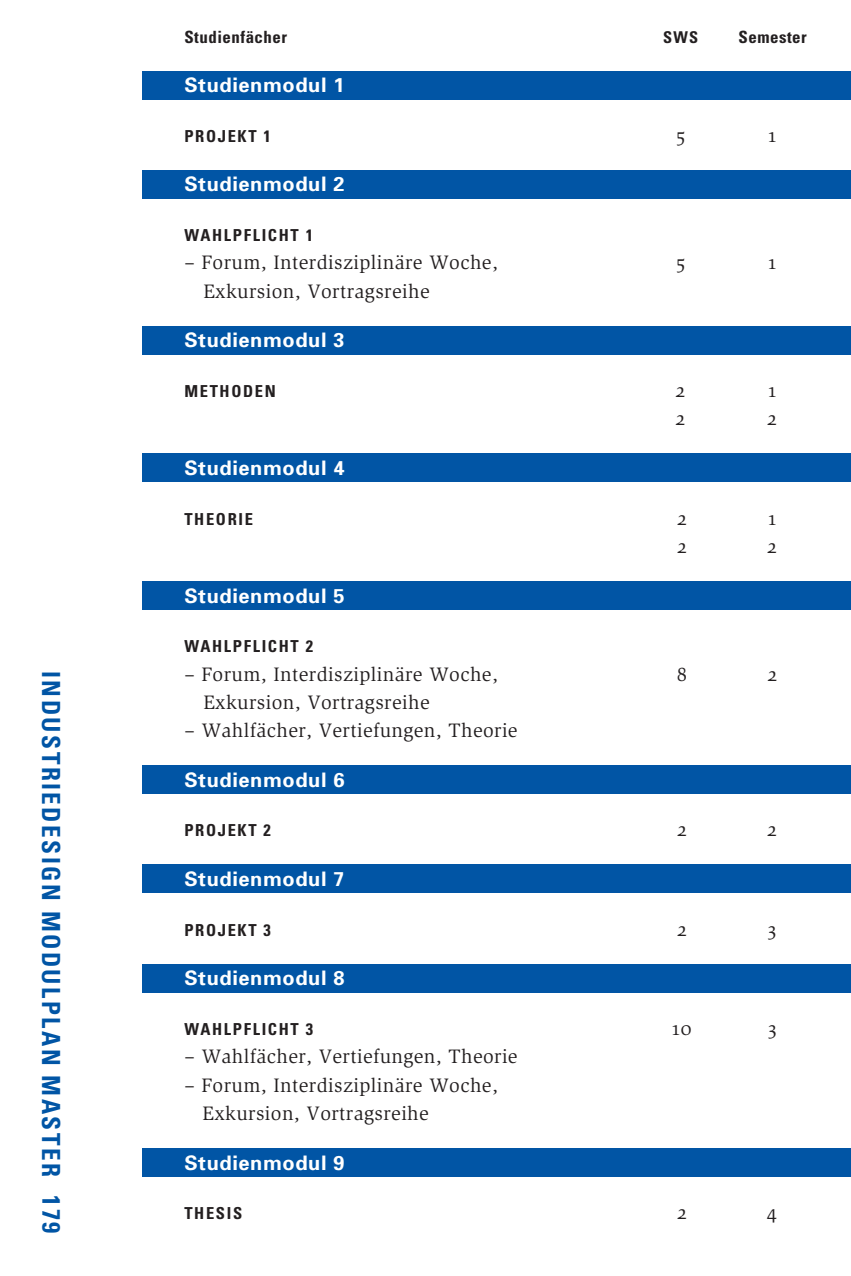
<style>
.page{position:relative;width:851px;height:1276px;background:#fff}
.page>*{position:absolute;margin:0;border:0;box-sizing:border-box;transform-origin:0 0}
.t1{font:700 condensed 25px "Univers";letter-spacing:.1em;color:#0155a5}
.t2{font:20px/28.2px "Z Slimbach";letter-spacing:.02em;color:#231f20}
.t3{font:700 20px "Univers";letter-spacing:.03em;color:#fff}
.t4{font:700 condensed 17px "Univers";letter-spacing:.03em;color:#231f20}
.t5{font:700 condensed 16.5px "Univers";letter-spacing:.1em;color:#231f20}
.t6{font:700 condensed 16.25px "Univers";color:#231f20}
</style>
<div class="page">
<div style="left:142px;top:71px;width:708px;height:28px;background:#0155a5"></div>
<div style="left:142px;top:453px;width:708px;height:29px;background:#0155a5"></div>
<div style="left:142px;top:581px;width:708px;height:28px;background:#0155a5"></div>
<div style="left:142px;top:765px;width:708px;height:29px;background:#0155a5"></div>
<div style="left:142px;top:864px;width:708px;height:29px;background:#0155a5"></div>
<div style="left:142px;top:964px;width:708px;height:28px;background:#0155a5"></div>
<div style="left:142px;top:326px;width:708px;height:28px;background:#0155a5"></div>
<div style="left:142px;top:170px;width:708px;height:28px;background:#0155a5"></div>
<div style="left:142px;top:1148px;width:708px;height:28px;background:#0155a5"></div>
<p class="t1" style="left:60px;top:671px;width:564px;rotate:90deg">INDUSTRIEDESIGN MODULPLAN MASTER 179</p>
<p class="t4" style="left:184px;top:30px;width:104px">Studienfächer</p>
<p class="t4" style="left:738px;top:30px;width:70px">Semester</p>
<p class="t6" style="left:663px;top:31px;width:36px">SWS</p>
<p class="t3" style="left:184px;top:78px;width:162px">Studienmodul 1</p>
<p class="t5" style="left:184px;top:130px;width:88px">PROJEKT 1</p>
<p class="t2" style="left:676px;top:123px;width:10px">5</p>
<p class="t2" style="left:768px;top:123px;width:9px">1</p>
<p class="t3" style="left:184px;top:177px;width:162px">Studienmodul 2</p>
<p class="t5" style="left:184px;top:229px;width:130px">WAHLPFLICHT 1</p>
<p class="t2" style="left:184px;top:250px;width:315px">– Forum, Interdisziplinäre Woche,</p>
<p class="t2" style="left:676px;top:250px;width:10px">5</p>
<p class="t2" style="left:768px;top:250px;width:9px">1</p>
<p class="t2" style="left:203px;top:279px;width:228px">Exkursion, Vortragsreihe</p>
<p class="t3" style="left:184px;top:333px;width:162px">Studienmodul 3</p>
<p class="t5" style="left:184px;top:385px;width:93px">METHODEN</p>
<p class="t2" style="left:675px;top:378px;width:11px">2</p>
<p class="t2" style="left:768px;top:378px;width:9px">1</p>
<p class="t2" style="left:675px;top:406px;width:11px">2</p>
<p class="t2" style="left:767px;top:406px;width:11px">2</p>
<p class="t3" style="left:184px;top:460px;width:162px">Studienmodul 4</p>
<p class="t5" style="left:184px;top:512px;width:70px">THEORIE</p>
<p class="t2" style="left:677px;top:505px;width:11px">2</p>
<p class="t2" style="left:768px;top:505px;width:9px">1</p>
<p class="t2" style="left:677px;top:534px;width:11px">2</p>
<p class="t2" style="left:767px;top:534px;width:11px">2</p>
<p class="t3" style="left:184px;top:588px;width:162px">Studienmodul 5</p>
<p class="t5" style="left:184px;top:640px;width:130px">WAHLPFLICHT 2</p>
<p class="t2" style="left:184px;top:661px;width:315px">– Forum, Interdisziplinäre Woche,</p>
<p class="t2" style="left:676px;top:661px;width:12px">8</p>
<p class="t2" style="left:767px;top:661px;width:11px">2</p>
<p class="t2" style="left:203px;top:690px;width:228px">Exkursion, Vortragsreihe</p>
<p class="t2" style="left:184px;top:718px;width:334px">– Wahlfächer, Vertiefungen, Theorie</p>
<p class="t3" style="left:184px;top:772px;width:162px">Studienmodul 6</p>
<p class="t5" style="left:184px;top:824px;width:88px">PROJEKT 2</p>
<p class="t2" style="left:677px;top:817px;width:11px">2</p>
<p class="t2" style="left:767px;top:817px;width:11px">2</p>
<p class="t3" style="left:184px;top:871px;width:162px">Studienmodul 7</p>
<p class="t5" style="left:184px;top:924px;width:88px">PROJEKT 3</p>
<p class="t2" style="left:677px;top:917px;width:11px">2</p>
<p class="t2" style="left:767px;top:917px;width:10px">3</p>
<p class="t3" style="left:184px;top:971px;width:162px">Studienmodul 8</p>
<p class="t5" style="left:184px;top:1023px;width:130px">WAHLPFLICHT 3</p>
<p class="t2" style="left:672px;top:1016px;width:21px">10</p>
<p class="t2" style="left:768px;top:1016px;width:10px">3</p>
<p class="t2" style="left:184px;top:1044px;width:334px">– Wahlfächer, Vertiefungen, Theorie</p>
<p class="t2" style="left:202px;top:1072px;width:297px;text-indent:-18px">– Forum, Interdisziplinäre Woche,<br>Exkursion, Vortragsreihe</p>
<p class="t3" style="left:184px;top:1155px;width:162px">Studienmodul 9</p>
<p class="t5" style="left:184px;top:1207px;width:59px">THESIS</p>
<p class="t2" style="left:677px;top:1200px;width:11px">2</p>
<p class="t2" style="left:766px;top:1200px;width:12px">4</p>
</div>
